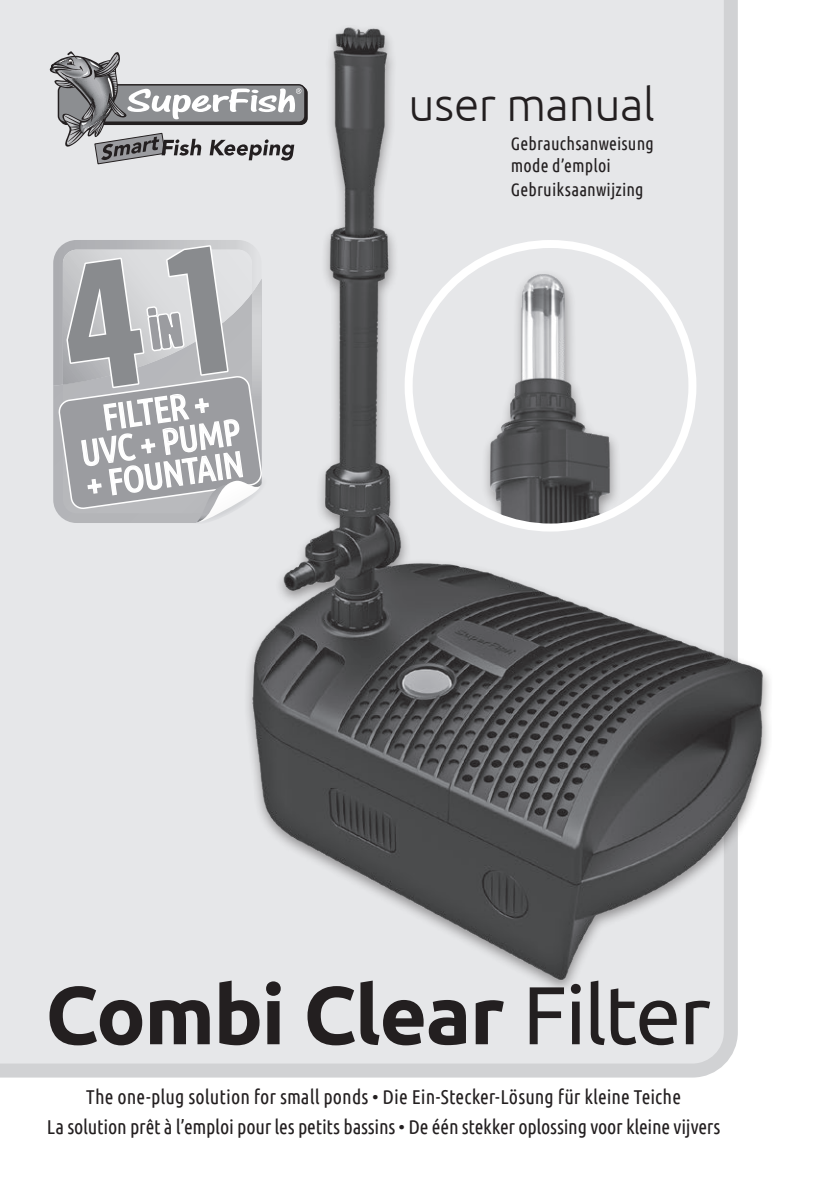
<style>
.page{position:relative;width:840px;height:1191px;background:#fff}
.page>*{position:absolute;margin:0;border:0;box-sizing:border-box;transform-origin:0 0}
.t1{font:700 82px "Ubuntu";letter-spacing:-.02em;color:#231f20}
.t2{font:300 46px "Ubuntu";letter-spacing:-.01em;color:#231f20}
.t3{font:36px/32.4px "Ubuntu Condensed";color:#fff;text-align:center}
.t4{font:20px/30px "Ubuntu Condensed";letter-spacing:-.005em;color:#231f20;text-align:center}
.t5{font:18px/21.6px "Ubuntu Condensed";letter-spacing:.01em;color:#231f20}
.s1{font-weight:400}
</style>
<div class="page">
<div style="left:0;top:0;width:738px;height:1078px;background:#e6e7e9"></div>
<svg style="left:49px;top:51px;width:194px;height:113px;background:#afb0b2"></svg>
<img style="left:246px;top:20px;width:524px;height:967px">
<svg style="left:53px;top:240px;width:213px;height:284px;background:#b6b7ba"></svg>
<div style="left:480px;top:269px;width:141px;height:258px;background:#e6e7e9"></div>
<img style="left:481px;top:268px;width:138px;height:259px">
<div style="left:404px;top:240px;width:292px;height:291px;border:8px solid #fff;border-radius:50%"></div>
<h3 class="t3" style="left:74px;top:404px;width:162px;rotate:-8deg">FILTER +<br>UVC + PUMP + FOUNTAIN</h3>
<h2 class="t2" style="left:408px;top:77px;width:247px">user manual</h2>
<p class="t5" style="left:510px;top:132px;width:144px">Gebrauchsanweisung mode d’emploi</p>
<p class="t5" style="left:510px;top:178px;width:134px">Gebruiksaanwijzing</p>
<h1 class="t1" style="left:45px;top:965px;width:666px">Combi Clear <span class="s1">Filter</span></h1>
<p class="t4" style="left:47px;top:1081px;width:674px">The one-plug solution for small ponds • Die Ein-Stecker-Lösung für kleine Teiche<br>La solution prêt à l’emploi pour les petits bassins • De één stekker oplossing voor kleine vijvers</p>
</div>
